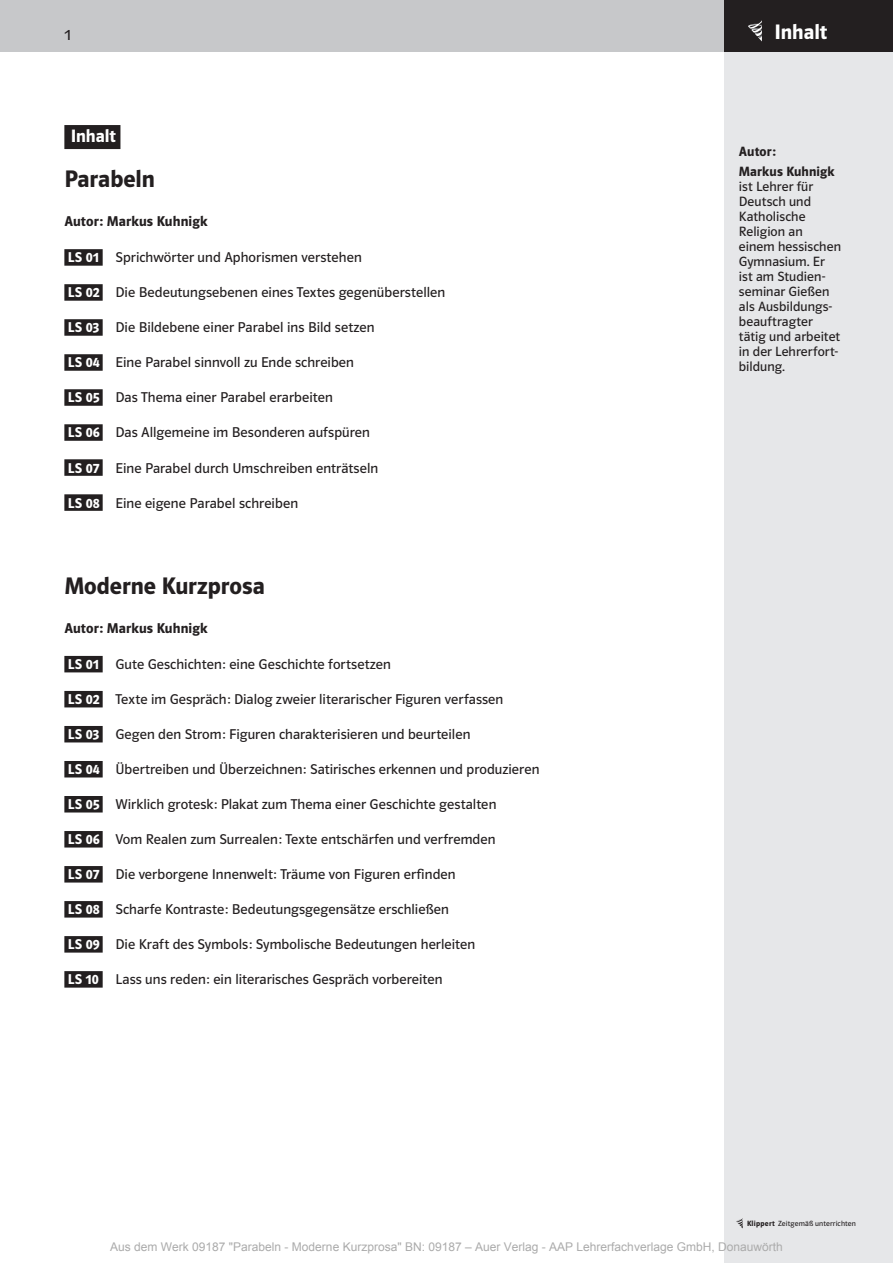
<style>
.page{position:relative;width:893px;height:1263px;background:#fff}
.page>*{position:absolute;margin:0;border:0;box-sizing:border-box;transform-origin:0 0}
.t1{font:24px "Polo ST11 K Hfett";color:#231f20}
.t2{font:21px "Polo ST11 K Hfett";color:#fff}
.t3{font:18px "Polo ST11 K Hfett";letter-spacing:-.005em;color:#fff}
.t4{font:15.75px "Polo ST11 K Buch";color:#231f20}
.t5{font:14.25px "Polo ST11 K Buch";letter-spacing:.005em;color:#231f20}
.t6{font:14.25px "Polo ST11 K Hfett";letter-spacing:.005em;color:#231f20}
.t7{font:13.5px/15px "Polo ST11 K Buch";letter-spacing:.005em;color:#231f20}
.t8{font:13.5px/19.2px "Polo ST11 K Hfett";letter-spacing:.01em;color:#231f20}
.t9{font:12px "Arial";color:#ababab}
.t10{font:7.65px "Polo ST11 K Leicht";letter-spacing:.03em;color:#231f20}
.t11{font:7.5px "Polo ST11 K Buch";letter-spacing:.02em;color:#231f20}
.s1{font-family:"Polo ST11 K Hfett";color:#fff}
.s2{font-family:"Polo ST11 K Hfett";font-size:7.65px}
</style>
<div class="page">
<div style="left:723px;top:0;width:169px;height:1262px;background:#e6e7e9"></div>
<div style="left:1px;top:0;width:891px;height:52px;background:#c7c8ca"></div>
<div style="left:723px;top:0;width:169px;height:52px;background:#231f20"></div>
<img style="left:748px;top:21px;width:13px;height:8px">
<svg style="left:736px;top:1219px;width:6px;height:9px"></svg>
<hr style="left:0;top:0;width:1px;height:52px;background:#c7c8ca">
<div style="left:64px;top:125px;width:56px;height:24px;background:#231f20"></div>
<div style="left:64px;top:249px;width:39px;height:17px;background:#231f20"></div>
<div style="left:64px;top:284px;width:39px;height:17px;background:#231f20"></div>
<div style="left:64px;top:319px;width:39px;height:17px;background:#231f20"></div>
<div style="left:64px;top:354px;width:39px;height:17px;background:#231f20"></div>
<div style="left:64px;top:389px;width:39px;height:17px;background:#231f20"></div>
<div style="left:64px;top:424px;width:39px;height:17px;background:#231f20"></div>
<div style="left:64px;top:459px;width:39px;height:17px;background:#231f20"></div>
<div style="left:64px;top:494px;width:39px;height:17px;background:#231f20"></div>
<div style="left:64px;top:656px;width:39px;height:16px;background:#231f20"></div>
<div style="left:64px;top:691px;width:39px;height:16px;background:#231f20"></div>
<div style="left:64px;top:726px;width:39px;height:16px;background:#231f20"></div>
<div style="left:64px;top:761px;width:39px;height:16px;background:#231f20"></div>
<div style="left:64px;top:796px;width:39px;height:16px;background:#231f20"></div>
<div style="left:64px;top:831px;width:39px;height:16px;background:#231f20"></div>
<div style="left:64px;top:866px;width:39px;height:16px;background:#231f20"></div>
<div style="left:64px;top:901px;width:39px;height:16px;background:#231f20"></div>
<div style="left:64px;top:936px;width:39px;height:16px;background:#231f20"></div>
<div style="left:64px;top:971px;width:39px;height:16px;background:#231f20"></div>
<p class="t4" style="left:64px;top:27px;width:8px">1</p>
<h2 class="t2" style="left:774px;top:20px;width:55px">Inhalt</h2>
<p class="t3" style="left:71px;top:126px;width:47px">Inhalt</p>
<h1 class="t1" style="left:64px;top:166px;width:92px">Parabeln</h1>
<p class="t6" style="left:64px;top:213px;width:145px">Autor: Markus Kuhnigk</p>
<p class="t5" style="left:68px;top:250px;width:295px"><span class="s1">LS 01</span> Sprichwörter und Aphorismen verstehen</p>
<p class="t5" style="left:68px;top:285px;width:379px"><span class="s1">LS 02</span> Die Bedeutungsebenen eines Textes gegenüberstellen</p>
<p class="t5" style="left:68px;top:320px;width:308px"><span class="s1">LS 03</span> Die Bildebene einer Parabel ins Bild setzen</p>
<p class="t5" style="left:68px;top:355px;width:288px"><span class="s1">LS 04</span> Eine Parabel sinnvoll zu Ende schreiben</p>
<p class="t5" style="left:68px;top:390px;width:266px"><span class="s1">LS 05</span> Das Thema einer Parabel erarbeiten</p>
<p class="t5" style="left:68px;top:425px;width:304px"><span class="s1">LS 06</span> Das Allgemeine im Besonderen aufspüren</p>
<p class="t5" style="left:68px;top:460px;width:312px"><span class="s1">LS 07</span> Eine Parabel durch Umschreiben enträtseln</p>
<p class="t5" style="left:68px;top:495px;width:232px"><span class="s1">LS 08</span> Eine eigene Parabel schreiben</p>
<h1 class="t1" style="left:64px;top:572px;width:202px">Moderne Kurzprosa</h1>
<p class="t6" style="left:64px;top:620px;width:145px">Autor: Markus Kuhnigk</p>
<p class="t5" style="left:68px;top:656px;width:324px"><span class="s1">LS 01</span> Gute Geschichten: eine Geschichte fortsetzen</p>
<p class="t5" style="left:68px;top:691px;width:437px"><span class="s1">LS 02</span> Texte im Gespräch: Dialog zweier literarischer Figuren verfassen</p>
<p class="t5" style="left:68px;top:726px;width:404px"><span class="s1">LS 03</span> Gegen den Strom: Figuren charakterisieren und beurteilen</p>
<p class="t5" style="left:68px;top:761px;width:473px"><span class="s1">LS 04</span> Übertreiben und Überzeichnen: Satirisches erkennen und produzieren</p>
<p class="t5" style="left:68px;top:796px;width:430px"><span class="s1">LS 05</span> Wirklich grotesk: Plakat zum Thema einer Geschichte gestalten</p>
<p class="t5" style="left:68px;top:831px;width:429px"><span class="s1">LS 06</span> Vom Realen zum Surrealen: Texte entschärfen und verfremden</p>
<p class="t5" style="left:68px;top:866px;width:389px"><span class="s1">LS 07</span> Die verborgene Innenwelt: Träume von Figuren erfinden</p>
<p class="t5" style="left:68px;top:901px;width:382px"><span class="s1">LS 08</span> Scharfe Kontraste: Bedeutungsgegensätze erschließen</p>
<p class="t5" style="left:68px;top:936px;width:409px"><span class="s1">LS 09</span> Die Kraft des Symbols: Symbolische Bedeutungen herleiten</p>
<p class="t5" style="left:68px;top:971px;width:376px"><span class="s1">LS 10</span> Lass uns reden: ein literarisches Gespräch vorbereiten</p>
<p class="t8" style="left:738px;top:142px;width:97px">Autor:<br>Markus Kuhnigk</p>
<p class="t7" style="left:738px;top:179px;width:104px">ist Lehrer für<br>Deutsch und<br>Katholische<br>Religion an einem hessischen<br>Gymnasium. Er ist am Studien&shy;seminar Gießen als Ausbildungs&shy;beauftragter tätig und arbeitet in der Lehrerfort&shy;bildung.</p>
<p class="t11" style="left:746px;top:1219px;width:110px"><span class="s2">Klippert</span> Zeitgemäß unterrichten</p>
<p class="t10" style="left:779px;top:1219px;width:30px">bei Klett</p>
<p class="t9" style="left:110px;top:1238px;width:674px">Aus dem Werk 09187 "Parabeln - Moderne Kurzprosa" BN: 09187 – Auer Verlag - AAP Lehrerfachverlage GmbH, Donauwörth</p>
</div>
